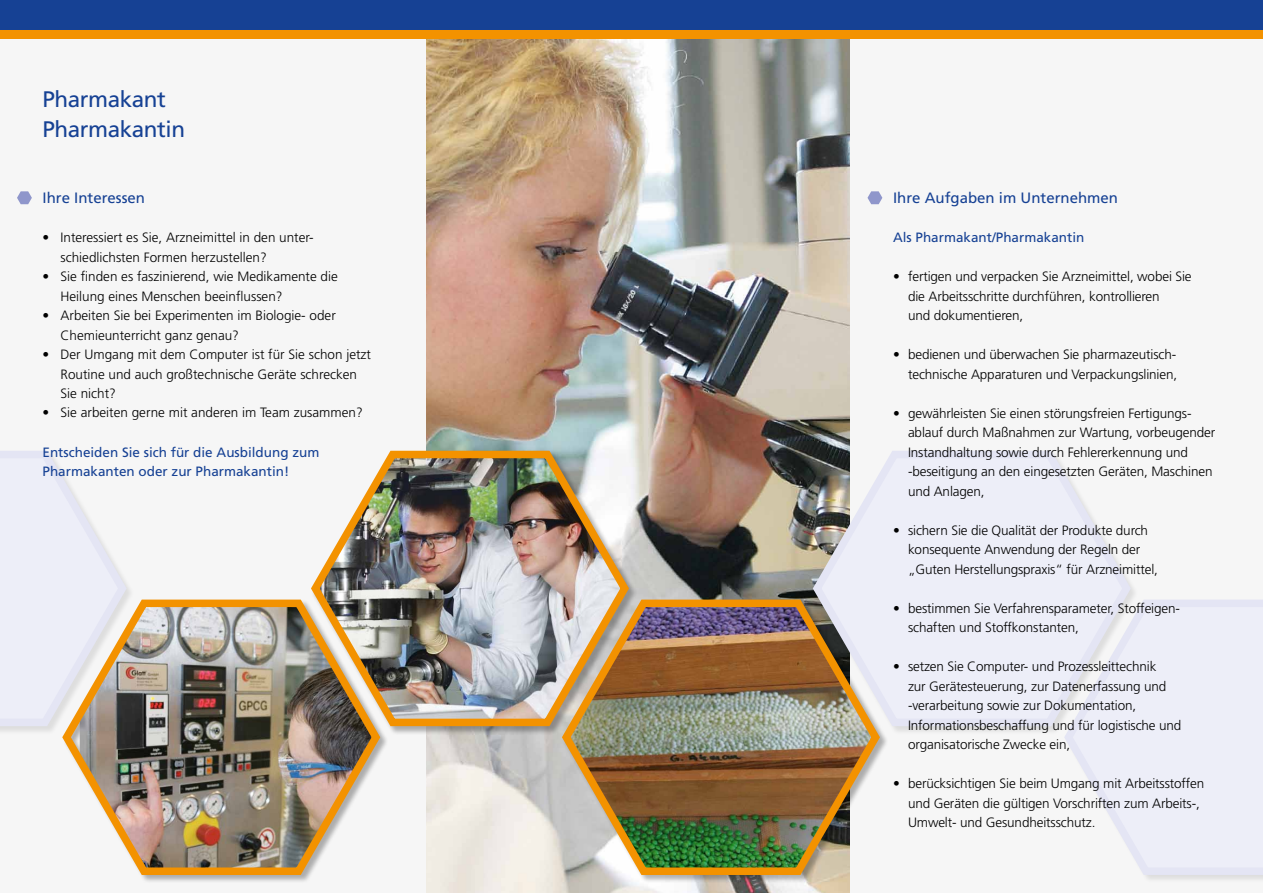
<style>
.page{position:relative;width:1263px;height:893px;background:#fff}
.page>*{position:absolute;margin:0;border:0;box-sizing:border-box;transform-origin:0 0}
.t1{font:22.5px/30px "Frutiger";letter-spacing:-.02em;color:#164194}
.t2{font:15px "Frutiger";color:#164194}
.t3{font:300 13.5px/19.5px "Frutiger";letter-spacing:-.01em;color:#000}
.t4{font:13.5px/19.5px "Frutiger";color:#164194}
</style>
<div class="page">
<img style="left:425px;top:38px;width:425px;height:855px">
<div style="left:0;top:0;width:425px;height:893px;background:#f6f6f6"></div>
<div style="left:0;top:450px;width:135px;height:285px;background:#000;opacity:.1"></div>
<svg style="left:0;top:450px;width:131px;height:280px"></svg>
<div style="left:850px;top:0;width:413px;height:893px;background:#f6f6f6"></div>
<svg style="left:1064px;top:600px;width:199px;height:279px"></svg>
<div style="left:813px;top:450px;width:326px;height:285px;background:#000;opacity:.1"></div>
<svg style="left:808px;top:444px;width:327px;height:286px"></svg>
<div style="left:0;top:0;width:1263px;height:30px;background:#164194"></div>
<img style="left:311px;top:444px;width:322px;height:286px">
<div style="left:562px;top:599px;width:326px;height:285px;background:#000;opacity:.3"></div>
<img style="left:558px;top:593px;width:326px;height:286px">
<div style="left:62px;top:599px;width:327px;height:285px;background:#000;opacity:.3"></div>
<img style="left:58px;top:593px;width:327px;height:286px">
<div style="left:0;top:30px;width:1263px;height:8px;background:#f39200"></div>
<svg style="left:17px;top:191px;width:15px;height:13px"></svg>
<svg style="left:867px;top:191px;width:15px;height:13px"></svg>
<h1 class="t1" style="left:43px;top:84px;width:144px">Pharmakant<br>Pharmakantin</h1>
<p class="t2" style="left:43px;top:189px;width:104px">Ihre Interessen</p>
<p class="t3" style="left:61px;top:228px;width:255px;text-indent:-18px">• Interessiert es Sie, Arzneimittel in den unter&shy;schiedlichsten Formen herzustellen?</p>
<p class="t3" style="left:61px;top:267px;width:279px;text-indent:-18px">• Sie finden es faszinierend, wie Medikamente die<br>Heilung eines Menschen beeinflussen?</p>
<p class="t3" style="left:61px;top:306px;width:277px;text-indent:-18px">• Arbeiten Sie bei Experimenten im Biologie- oder<br>Chemieunterricht ganz genau?</p>
<p class="t3" style="left:61px;top:345px;width:312px;text-indent:-18px">• Der Umgang mit dem Computer ist für Sie schon jetzt<br>Routine und auch großtechnische Geräte schrecken<br>Sie nicht?</p>
<p class="t3" style="left:43px;top:403px;width:322px">• Sie arbeiten gerne mit anderen im Team zusammen?</p>
<p class="t4" style="left:43px;top:442px;width:278px">Entscheiden Sie sich für die Ausbildung zum<br>Pharmakanten oder zur Pharmakantin!</p>
<p class="t2" style="left:893px;top:189px;width:227px">Ihre Aufgaben im Unternehmen</p>
<p class="t4" style="left:893px;top:227px;width:193px">Als Pharmakant/Pharmakantin</p>
<p class="t3" style="left:908px;top:267px;width:285px;text-indent:-15px">• fertigen und verpacken Sie Arzneimittel, wobei Sie die Arbeitsschritte durchführen, kontrollieren<br>und dokumentieren,</p>
<p class="t3" style="left:893px;top:345px;width:286px;text-align:right">• bedienen und überwachen Sie pharmazeutisch&shy;technische Apparaturen und Verpackungslinien,</p>
<p class="t3" style="left:908px;top:403px;width:309px;text-indent:-15px">• gewährleisten Sie einen störungsfreien Fertigungs&shy;ablauf durch Maßnahmen zur Wartung, vorbeugender Instandhaltung sowie durch Fehlererkennung und -beseitigung an den eingesetzten Geräten, Maschinen und Anlagen,</p>
<p class="t3" style="left:908px;top:520px;width:251px;text-indent:-15px">• sichern Sie die Qualität der Produkte durch konsequente Anwendung der Regeln der „Guten Herstellungspraxis“ für Arzneimittel,</p>
<p class="t3" style="left:908px;top:598px;width:273px;text-indent:-15px">• bestimmen Sie Verfahrensparameter, Stoffeigen&shy;schaften und Stoffkonstanten,</p>
<p class="t3" style="left:908px;top:657px;width:275px;text-indent:-15px">• setzen Sie Computer- und Prozessleittechnik<br>zur Gerätesteuerung, zur Datenerfassung und -verarbeitung sowie zur Dokumentation, Informationsbeschaffung und für logistische und organisatorische Zwecke ein,</p>
<p class="t3" style="left:908px;top:773px;width:298px;text-indent:-15px">• berücksichtigen Sie beim Umgang mit Arbeitsstoffen und Geräten die gültigen Vorschriften zum Arbeits-,<br>Umwelt- und Gesundheitsschutz.</p>
</div>
